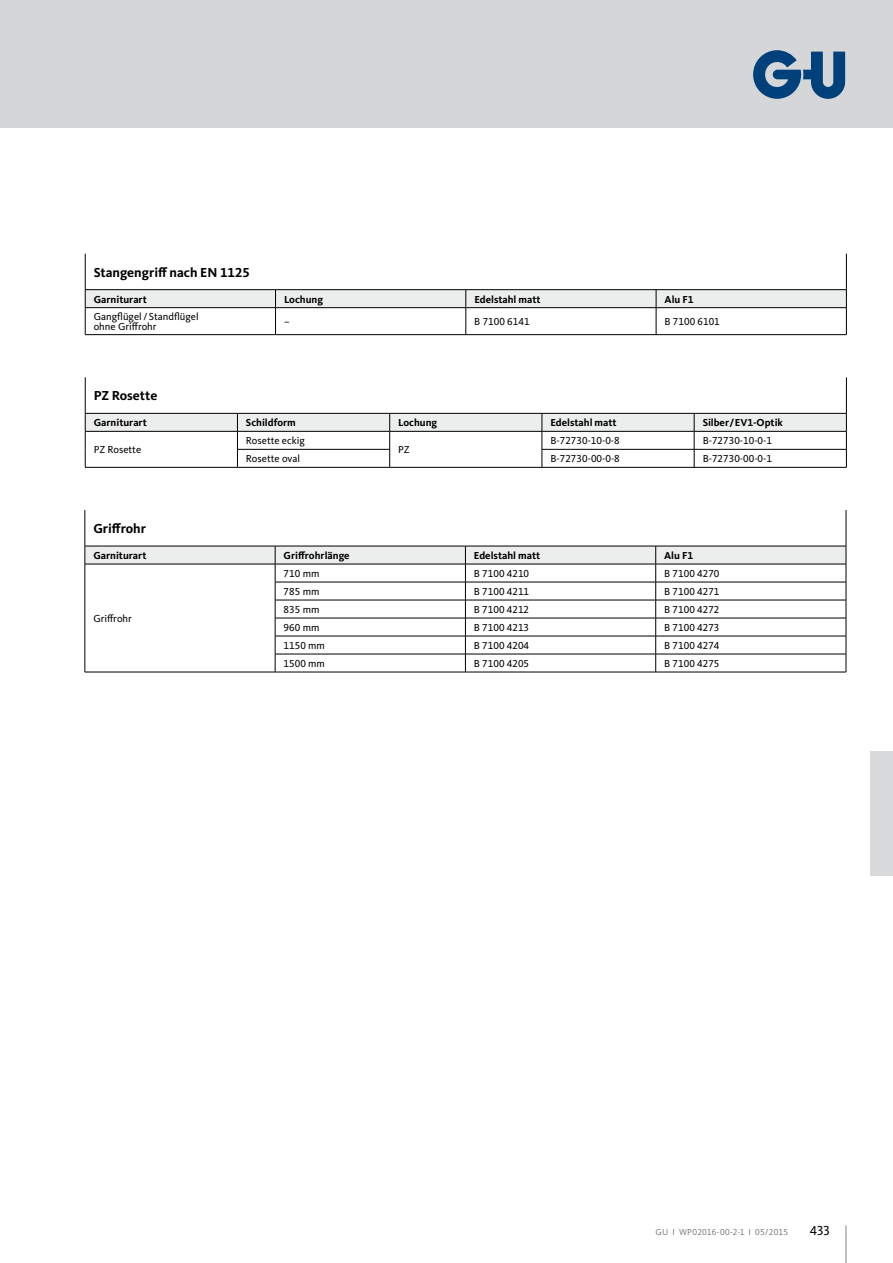
<style>
.page{position:relative;width:893px;height:1263px;background:#fff}
.page>*{position:absolute;margin:0;border:0;box-sizing:border-box;transform-origin:0 0}
.t1{font:700 13.5px "Kievit Pro";color:#000}
.t2{font:13.5px "Kievit Pro";color:#000}
.t3{font:10.5px/10.5px "Kievit Pro";color:#000}
.t4{font:700 10.5px "Kievit Pro";color:#000}
.t5{font:9px "Kievit Pro";letter-spacing:.02em;color:#707173}
</style>
<div class="page">
<div style="left:0;top:0;width:893px;height:128px;background:#d5d6d7"></div>
<svg style="left:753px;top:50px;width:92px;height:49px"></svg>
<div style="left:871px;top:751px;width:22px;height:124px;background:#d9dadb"></div>
<hr style="left:846px;top:254px;width:1px;height:35px;background:#000">
<hr style="left:85px;top:254px;width:1px;height:35px;background:#000">
<hr style="left:85px;top:289px;width:190px;height:1px;background:#000">
<hr style="left:275px;top:289px;width:191px;height:1px;background:#000">
<hr style="left:466px;top:289px;width:380px;height:1px;background:#000">
<hr style="left:85px;top:334px;width:190px;height:1px;background:#000">
<svg style="left:85px;top:290px;width:762px;height:44px"></svg>
<hr style="left:275px;top:334px;width:571px;height:1px;background:#000">
<hr style="left:846px;top:510px;width:1px;height:36px;background:#000">
<hr style="left:85px;top:672px;width:190px;height:1px;background:#000">
<hr style="left:85px;top:510px;width:1px;height:36px;background:#000">
<svg style="left:85px;top:546px;width:762px;height:126px"></svg>
<hr style="left:275px;top:672px;width:571px;height:1px;background:#000">
<hr style="left:846px;top:377px;width:1px;height:36px;background:#000">
<hr style="left:85px;top:467px;width:152px;height:1px;background:#000">
<hr style="left:390px;top:467px;width:152px;height:1px;background:#000">
<hr style="left:85px;top:377px;width:1px;height:36px;background:#000">
<svg style="left:85px;top:413px;width:762px;height:54px"></svg>
<hr style="left:237px;top:467px;width:153px;height:1px;background:#000">
<hr style="left:542px;top:467px;width:304px;height:1px;background:#000">
<hr style="left:846px;top:1226px;width:1px;height:37px;background:#7c8384">
<p class="t1" style="left:94px;top:267px;width:158px">Stangengriff nach EN 1125</p>
<p class="t4" style="left:94px;top:295px;width:55px">Garniturart</p>
<p class="t4" style="left:284px;top:295px;width:40px">Lochung</p>
<p class="t4" style="left:474px;top:295px;width:68px">Edelstahl matt</p>
<p class="t4" style="left:664px;top:295px;width:31px">Alu F1</p>
<p class="t3" style="left:94px;top:312px;width:106px">Gangflügel / Standflügel ohne Griffrohr</p>
<p class="t3" style="left:284px;top:317px;width:7px">–</p>
<p class="t3" style="left:474px;top:317px;width:57px">B 7100 6141</p>
<p class="t3" style="left:664px;top:317px;width:57px">B 7100 6101</p>
<p class="t1" style="left:94px;top:391px;width:65px">PZ Rosette</p>
<p class="t4" style="left:94px;top:419px;width:55px">Garniturart</p>
<p class="t4" style="left:246px;top:419px;width:51px">Schildform</p>
<p class="t4" style="left:398px;top:419px;width:40px">Lochung</p>
<p class="t4" style="left:550px;top:419px;width:68px">Edelstahl matt</p>
<p class="t4" style="left:703px;top:419px;width:82px">Silber / EV1-Optik</p>
<p class="t3" style="left:94px;top:445px;width:49px">PZ Rosette</p>
<p class="t3" style="left:246px;top:436px;width:60px">Rosette eckig</p>
<p class="t3" style="left:550px;top:436px;width:71px">B-72730-10-0-8</p>
<p class="t3" style="left:703px;top:436px;width:71px">B-72730-10-0-1</p>
<p class="t3" style="left:398px;top:445px;width:13px">PZ</p>
<p class="t3" style="left:246px;top:454px;width:56px">Rosette oval</p>
<p class="t3" style="left:550px;top:454px;width:71px">B-72730-00-0-8</p>
<p class="t3" style="left:703px;top:454px;width:71px">B-72730-00-0-1</p>
<p class="t1" style="left:93px;top:523px;width:54px">Griffrohr</p>
<p class="t4" style="left:93px;top:551px;width:55px">Garniturart</p>
<p class="t4" style="left:284px;top:551px;width:68px">Griffrohrlänge</p>
<p class="t4" style="left:474px;top:551px;width:68px">Edelstahl matt</p>
<p class="t4" style="left:664px;top:551px;width:31px">Alu F1</p>
<p class="t3" style="left:93px;top:614px;width:40px">Griffrohr</p>
<p class="t3" style="left:284px;top:569px;width:37px">710 mm</p>
<p class="t3" style="left:474px;top:569px;width:57px">B 7100 4210</p>
<p class="t3" style="left:664px;top:569px;width:57px">B 7100 4270</p>
<p class="t3" style="left:284px;top:587px;width:37px">785 mm</p>
<p class="t3" style="left:474px;top:587px;width:57px">B 7100 4211</p>
<p class="t3" style="left:664px;top:587px;width:57px">B 7100 4271</p>
<p class="t3" style="left:284px;top:605px;width:37px">835 mm</p>
<p class="t3" style="left:474px;top:605px;width:57px">B 7100 4212</p>
<p class="t3" style="left:664px;top:605px;width:57px">B 7100 4272</p>
<p class="t3" style="left:284px;top:623px;width:37px">960 mm</p>
<p class="t3" style="left:474px;top:623px;width:57px">B 7100 4213</p>
<p class="t3" style="left:664px;top:623px;width:57px">B 7100 4273</p>
<p class="t3" style="left:284px;top:641px;width:43px">1150 mm</p>
<p class="t3" style="left:474px;top:641px;width:57px">B 7100 4204</p>
<p class="t3" style="left:664px;top:641px;width:57px">B 7100 4274</p>
<p class="t3" style="left:284px;top:659px;width:43px">1500 mm</p>
<p class="t3" style="left:474px;top:659px;width:57px">B 7100 4205</p>
<p class="t3" style="left:664px;top:659px;width:57px">B 7100 4275</p>
<p class="t5" style="left:655px;top:1228px;width:134px">GU І WP02016-00-2-1 І 05/2015</p>
<p class="t2" style="left:810px;top:1225px;width:22px">433</p>
</div>
